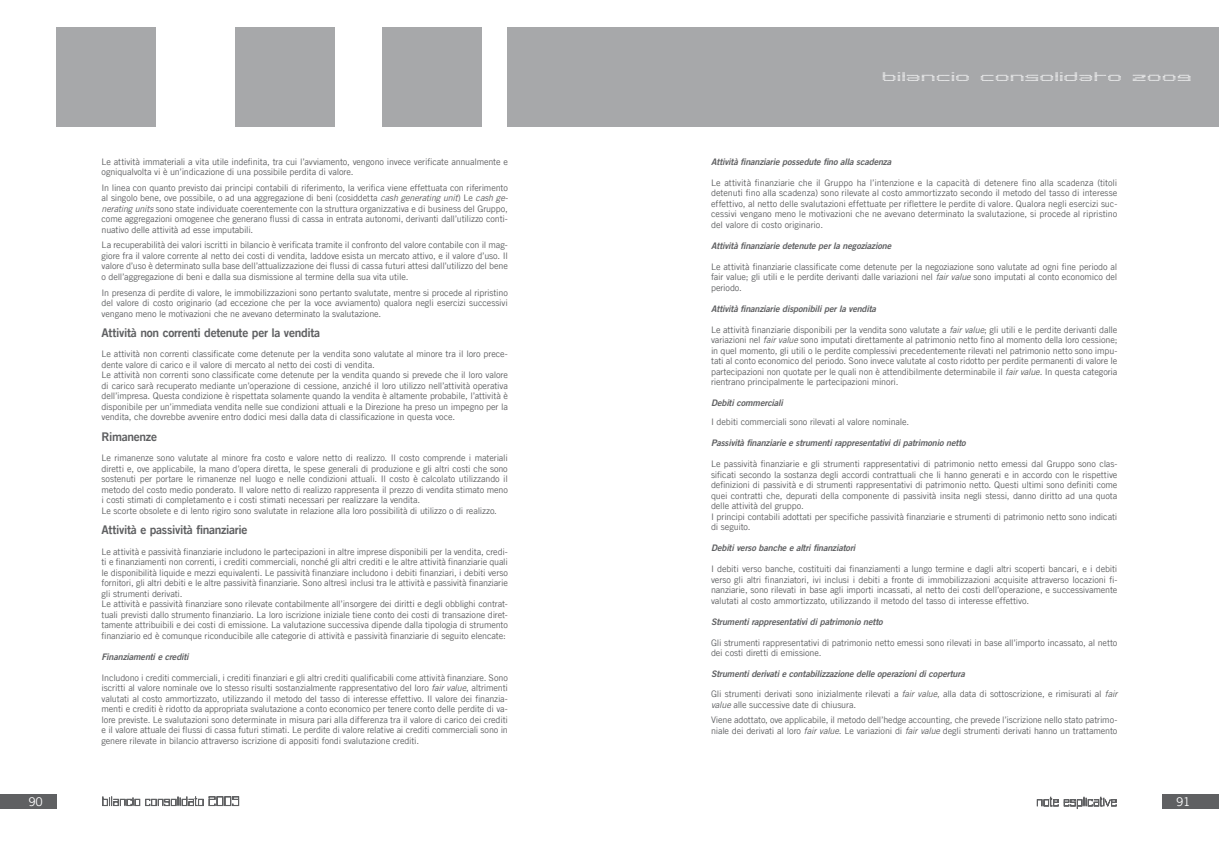
<style>
.page{position:relative;width:1219px;height:851px;background:#fff}
.page>*{position:absolute;margin:0;border:0;box-sizing:border-box;transform-origin:0 0}
.t1{font:14px "Pargrid LT Std";letter-spacing:.14em;color:#fff}
.t2{font:12px "Trade Gothic LT Com Bd 2";letter-spacing:-.025em;color:#5f6062}
.t3{font:12px "Trade Gothic LT Com";color:#fff}
.t4{font:9px/10.5px "Trade Gothic LT Com";letter-spacing:-.015em;color:#5f6062;text-align:justify}
.t5{font:9px "Trade Gothic LT Com Bd 2 Obl";letter-spacing:-.015em;color:#5f6062}
.s1{font-style:italic}
</style>
<div class="page">
<div style="left:383px;top:27px;width:99px;height:100px;background:#a7a8aa"></div>
<div style="left:57px;top:27px;width:99px;height:100px;background:#a7a8aa"></div>
<div style="left:235px;top:27px;width:99px;height:100px;background:#a7a8aa"></div>
<div style="left:507px;top:27px;width:102px;height:100px;background:#a7a8aa"></div>
<div style="left:0;top:794px;width:57px;height:14px;background:#5f6062"></div>
<div style="left:609px;top:27px;width:610px;height:100px;background:#a7a8aa"></div>
<div style="left:1162px;top:794px;width:57px;height:14px;background:#5f6062"></div>
<svg style="left:1037px;top:796px;width:21px;height:10px"></svg>
<svg style="left:1064px;top:796px;width:52px;height:12px"></svg>
<svg style="left:103px;top:796px;width:100px;height:9px"></svg>
<svg style="left:209px;top:796px;width:30px;height:9px"></svg>
<p class="t4" style="left:102px;top:156px;width:408px">Le attività immateriali a vita utile indefinita, tra cui l’avviamento, vengono invece verificate annualmente e ogniqualvolta vi è un’indicazione di una possibile perdita di valore.</p>
<p class="t4" style="left:102px;top:182px;width:408px">In linea con quanto previsto dai principi contabili di riferimento, la verifica viene effettuata con riferimento al singolo bene, ove possibile, o ad una aggregazione di beni (cosiddetta <span class="s1">cash generating unit</span>) Le <span class="s1">cash ge&shy;nerating units</span> sono state individuate coerentemente con la struttura organizzativa e di business del Gruppo, come aggregazioni omogenee che generano flussi di cassa in entrata autonomi, derivanti dall’utilizzo conti&shy;nuativo delle attività ad esse imputabili.</p>
<p class="t4" style="left:102px;top:240px;width:408px">La recuperabilità dei valori iscritti in bilancio è verificata tramite il confronto del valore contabile con il mag&shy;giore fra il valore corrente al netto dei costi di vendita, laddove esista un mercato attivo, e il valore d’uso. Il valore d’uso è determinato sulla base dell’attualizzazione dei flussi di cassa futuri attesi dall’utilizzo del bene o dell’aggregazione di beni e dalla sua dismissione al termine della sua vita utile.</p>
<p class="t4" style="left:102px;top:287px;width:408px">In presenza di perdite di valore, le immobilizzazioni sono pertanto svalutate, mentre si procede al ripristino del valore di costo originario (ad eccezione che per la voce avviamento) qualora negli esercizi successivi vengano meno le motivazioni che ne avevano determinato la svalutazione.</p>
<h2 class="t2" style="left:102px;top:325px;width:220px">Attività non correnti detenute per la vendita</h2>
<p class="t4" style="left:102px;top:349px;width:408px;text-align:left">Le attività non correnti classificate come detenute per la vendita sono valutate al minore tra il loro prece&shy;dente valore di carico e il valore di mercato al netto dei costi di vendita.<br>Le attività non correnti sono classificate come detenute per la vendita quando si prevede che il loro valore di carico sarà recuperato mediante un’operazione di cessione, anziché il loro utilizzo nell’attività operativa dell’impresa. Questa condizione è rispettata solamente quando la vendita è altamente probabile, l’attività è disponibile per un’immediata vendita nelle sue condizioni attuali e la Direzione ha preso un impegno per la vendita, che dovrebbe avvenire entro dodici mesi dalla data di classificazione in questa voce.</p>
<h2 class="t2" style="left:102px;top:429px;width:57px">Rimanenze</h2>
<p class="t4" style="left:102px;top:452px;width:408px;text-align:left">Le rimanenze sono valutate al minore fra costo e valore netto di realizzo. Il costo comprende i materiali diretti e, ove applicabile, la mano d’opera diretta, le spese generali di produzione e gli altri costi che sono sostenuti per portare le rimanenze nel luogo e nelle condizioni attuali. Il costo è calcolato utilizzando il metodo del costo medio ponderato. Il valore netto di realizzo rappresenta il prezzo di vendita stimato meno i costi stimati di completamento e i costi stimati necessari per realizzare la vendita.<br>Le scorte obsolete e di lento rigiro sono svalutate in relazione alla loro possibilità di utilizzo o di realizzo.</p>
<h2 class="t2" style="left:102px;top:522px;width:148px">Attività e passività finanziarie</h2>
<p class="t4" style="left:102px;top:546px;width:408px;text-align:left">Le attività e passività finanziarie includono le partecipazioni in altre imprese disponibili per la vendita, credi&shy;ti e finanziamenti non correnti, i crediti commerciali, nonché gli altri crediti e le altre attività finanziarie quali le disponibilità liquide e mezzi equivalenti. Le passività finanziare includono i debiti finanziari, i debiti verso fornitori, gli altri debiti e le altre passività finanziarie. Sono altresì inclusi tra le attività e passività finanziarie gli strumenti derivati.<br>Le attività e passività finanziare sono rilevate contabilmente all’insorgere dei diritti e degli obblighi contrat&shy;tuali previsti dallo strumento finanziario. La loro iscrizione iniziale tiene conto dei costi di transazione diret&shy;tamente attribuibili e dei costi di emissione. La valutazione successiva dipende dalla tipologia di strumento finanziario ed è comunque riconducibile alle categorie di attività e passività finanziarie di seguito elencate:</p>
<p class="t5" style="left:102px;top:651px;width:89px">Finanziamenti e crediti</p>
<p class="t4" style="left:102px;top:672px;width:408px">Includono i crediti commerciali, i crediti finanziari e gli altri crediti qualificabili come attività finanziare. Sono iscritti al valore nominale ove lo stesso risulti sostanzialmente rappresentativo del loro <span class="s1">fair value</span>, altrimenti valutati al costo ammortizzato, utilizzando il metodo del tasso di interesse effettivo. Il valore dei finanzia&shy;menti e crediti è ridotto da appropriata svalutazione a conto economico per tenere conto delle perdite di va&shy;lore previste. Le svalutazioni sono determinate in misura pari alla differenza tra il valore di carico dei crediti e il valore attuale dei flussi di cassa futuri stimati. Le perdite di valore relative ai crediti commerciali sono in genere rilevate in bilancio attraverso iscrizione di appositi fondi svalutazione crediti.</p>
<h1 class="t1" style="left:883px;top:72px;width:309px">bilancio consolidato 2009</h1>
<p class="t5" style="left:711px;top:156px;width:182px">Attività finanziarie possedute fino alla scadenza</p>
<p class="t4" style="left:711px;top:177px;width:408px">Le attività finanziarie che il Gruppo ha l’intenzione e la capacità di detenere fino alla scadenza (titoli detenuti fino alla scadenza) sono rilevate al costo ammortizzato secondo il metodo del tasso di interesse effettivo, al netto delle svalutazioni effettuate per riflettere le perdite di valore. Qualora negli esercizi suc&shy;cessivi vengano meno le motivazioni che ne avevano determinato la svalutazione, si procede al ripristino del valore di costo originario.</p>
<p class="t5" style="left:711px;top:240px;width:182px">Attività finanziarie detenute per la negoziazione</p>
<p class="t4" style="left:711px;top:261px;width:408px">Le attività finanziarie classificate come detenute per la negoziazione sono valutate ad ogni fine periodo al fair value; gli utili e le perdite derivanti dalle variazioni nel <span class="s1">fair value</span> sono imputati al conto economico del periodo.</p>
<p class="t5" style="left:711px;top:303px;width:167px">Attività finanziarie disponibili per la vendita</p>
<p class="t4" style="left:711px;top:324px;width:408px">Le attività finanziarie disponibili per la vendita sono valutate a <span class="s1">fair value</span>; gli utili e le perdite derivanti dalle variazioni nel <span class="s1">fair value</span> sono imputati direttamente al patrimonio netto fino al momento della loro cessione; in quel momento, gli utili o le perdite complessivi precedentemente rilevati nel patrimonio netto sono impu&shy;tati al conto economico del periodo. Sono invece valutate al costo ridotto per perdite permanenti di valore le partecipazioni non quotate per le quali non è attendibilmente determinabile il <span class="s1">fair value</span>. In questa categoria rientrano principalmente le partecipazioni minori.</p>
<p class="t5" style="left:711px;top:397px;width:73px">Debiti commerciali</p>
<p class="t4" style="left:711px;top:416px;width:200px">I debiti commerciali sono rilevati al valore nominale.</p>
<p class="t5" style="left:711px;top:437px;width:256px">Passività finanziarie e strumenti rappresentativi di patrimonio netto</p>
<p class="t4" style="left:711px;top:458px;width:408px;text-align:left">Le passività finanziarie e gli strumenti rappresentativi di patrimonio netto emessi dal Gruppo sono clas&shy;sificati secondo la sostanza degli accordi contrattuali che li hanno generati e in accordo con le rispettive definizioni di passività e di strumenti rappresentativi di patrimonio netto. Questi ultimi sono definiti come quei contratti che, depurati della componente di passività insita negli stessi, danno diritto ad una quota delle attività del gruppo.<br>I principi contabili adottati per specifiche passività finanziarie e strumenti di patrimonio netto sono indicati di seguito.</p>
<p class="t5" style="left:711px;top:542px;width:146px">Debiti verso banche e altri finanziatori</p>
<p class="t4" style="left:711px;top:563px;width:408px">I debiti verso banche, costituiti dai finanziamenti a lungo termine e dagli altri scoperti bancari, e i debiti verso gli altri finanziatori, ivi inclusi i debiti a fronte di immobilizzazioni acquisite attraverso locazioni fi&shy;nanziarie, sono rilevati in base agli importi incassati, al netto dei costi dell’operazione, e successivamente valutati al costo ammortizzato, utilizzando il metodo del tasso di interesse effettivo.</p>
<p class="t5" style="left:711px;top:615px;width:173px">Strumenti rappresentativi di patrimonio netto</p>
<p class="t4" style="left:711px;top:637px;width:408px">Gli strumenti rappresentativi di patrimonio netto emessi sono rilevati in base all’importo incassato, al netto dei costi diretti di emissione.</p>
<p class="t5" style="left:711px;top:667px;width:255px">Strumenti derivati e contabilizzazione delle operazioni di copertura</p>
<p class="t4" style="left:711px;top:688px;width:408px">Gli strumenti derivati sono inizialmente rilevati a <span class="s1">fair value</span>, alla data di sottoscrizione, e rimisurati al <span class="s1">fair value</span> alle successive date di chiusura.</p>
<p class="t4" style="left:711px;top:714px;width:408px">Viene adottato, ove applicabile, il metodo dell’hedge accounting, che prevede l’iscrizione nello stato patrimo&shy;niale dei derivati al loro <span class="s1">fair value</span>. Le variazioni di <span class="s1">fair value</span> degli strumenti derivati hanno un trattamento</p>
<h2 class="t3" style="left:28px;top:794px;width:16px">90</h2>
<h2 class="t3" style="left:1176px;top:794px;width:16px">91</h2>
</div>
